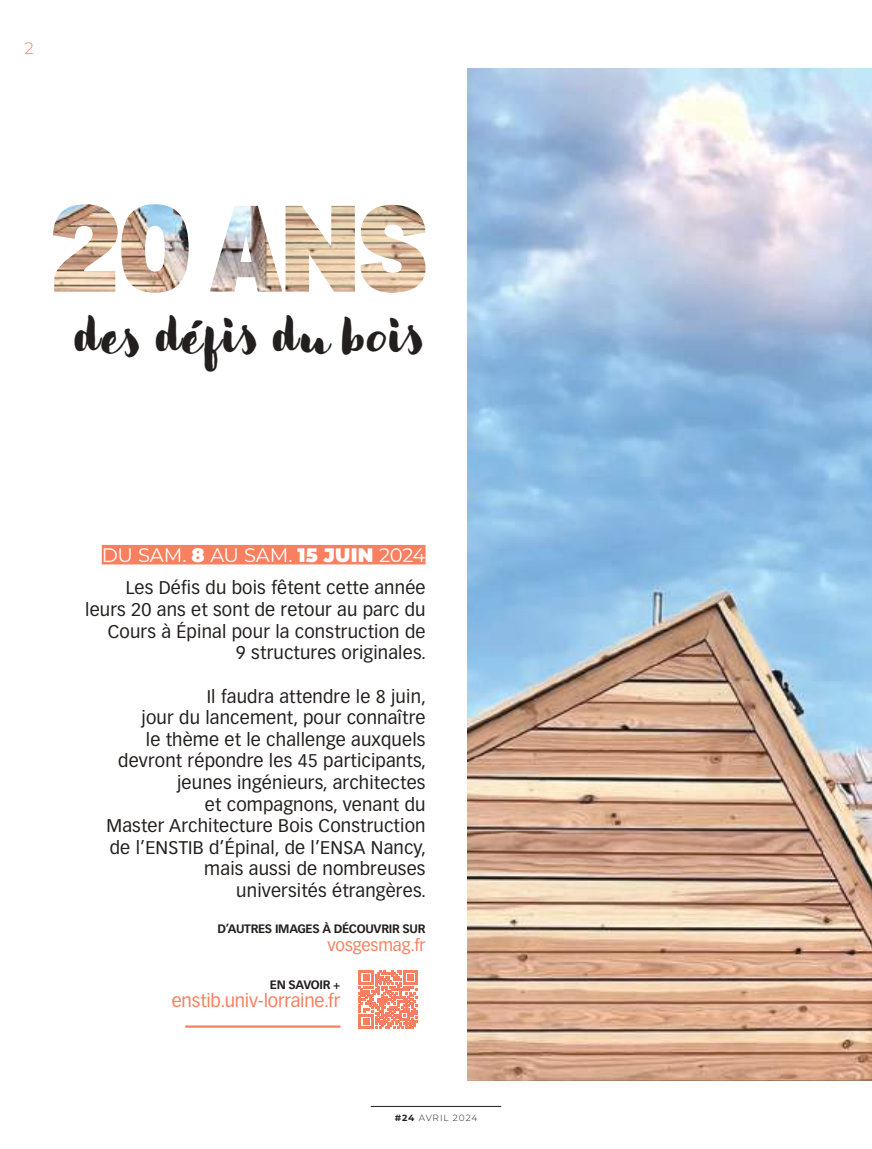
<style>
.page{position:relative;width:872px;height:1149px;background:#fff}
.page>*{position:absolute;margin:0;border:0;box-sizing:border-box;transform-origin:0 0}
.t1{font:45px "Modern Love";letter-spacing:.04em;color:#241f1f}
.t2{font:19.5px "Montserrat";letter-spacing:-.015em;color:#fff}
.t3{font:18px/21.6px "Vectora LT Std";letter-spacing:.01em;color:#241f1f;text-align:right}
.t4{font:18px "Vectora LT Std";letter-spacing:-.01em;color:#f87f60}
.t5{font:16.5px "Vectora LT Std";letter-spacing:-.005em;color:#f87f60}
.t6{font:300 16.5px "Montserrat";color:#f87f60}
.t7{font:700 12px "Vectora LT Std";letter-spacing:-.025em;color:#241f1f}
.t8{font:300 9px "Montserrat";letter-spacing:.095em;color:#241f1f}
.s1{font-weight:900}
.s2{font-weight:700}
</style>
<div class="page">
<hr style="left:371px;top:1105px;width:130px;height:1px;background:#241f1f">
<img style="left:468px;top:68px;width:404px;height:1012px">
<div style="left:102px;top:544px;width:323px;height:20px;background:#f87f60"></div>
<hr style="left:185px;top:1025px;width:155px;height:2px;background:#f87f60">
<img style="left:53px;top:204px;width:372px;height:88px">
<svg style="left:359px;top:970px;width:58px;height:58px"></svg>
<p class="t6" style="left:24px;top:37px;width:11px">2</p>
<h1 class="t1" style="left:74px;top:309px;width:353px">des défis du bois</h1>
<p class="t2" style="left:102px;top:541px;width:325px">DU SAM. <span class="s1">8</span> AU SAM. <span class="s1">15 JUIN</span> 2024</p>
<p class="t3" style="left:85px;top:577px;width:342px">Les Défis du bois fêtent cette année leurs 20 ans et sont de retour au parc du Cours à Épinal pour la construction de<br>9 structures originales.</p>
<p class="t3" style="left:106px;top:685px;width:321px">Il faudra attendre le 8 juin,<br>jour du lancement, pour connaître<br>le thème et le challenge auxquels devront répondre les 45 participants, jeunes ingénieurs, architectes<br>et compagnons, venant du<br>Master Architecture Bois Construction de l’ENSTIB d’Épinal, de l’ENSA Nancy, mais aussi de nombreuses<br>universités étrangères.</p>
<p class="t7" style="left:218px;top:921px;width:209px">D’AUTRES IMAGES À DÉCOUVRIR SUR</p>
<p class="t5" style="left:328px;top:935px;width:99px">vosgesmag.fr</p>
<p class="t7" style="left:270px;top:976px;width:72px">EN SAVOIR +</p>
<p class="t4" style="left:172px;top:989px;width:170px">enstib.univ-lorraine.fr</p>
<p class="t8" style="left:395px;top:1111px;width:84px"><span class="s2">#24</span> AVRIL 2024</p>
</div>
